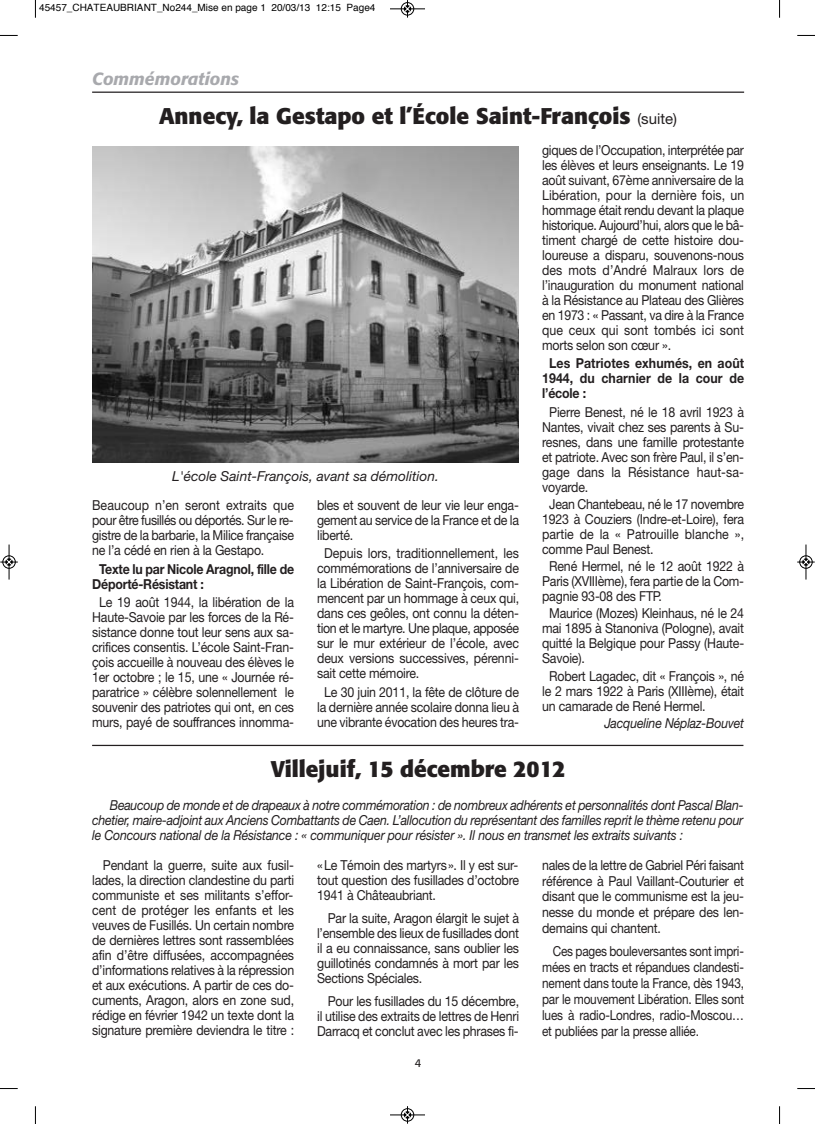
<style>
.page{position:relative;width:815px;height:1124px;background:#fff}
.page>*{position:absolute;margin:0;border:0;box-sizing:border-box;transform-origin:0 0}
.t1{font:700 22.5px "Formata";color:#231f20}
.t2{font:italic 500 17.5px "Formata";color:#a8a9ad}
.t3{font:13.75px/15px "Helvetica Neue";letter-spacing:-.015em;color:#231f20;text-align:justify;scale:.9 1}
.t4{font:italic 13.75px/15px "Helvetica Neue";letter-spacing:-.015em;color:#231f20;text-align:justify;scale:.9 1}
.t5{font:13.75px/15.9px "Helvetica Neue";letter-spacing:-.015em;color:#231f20;text-align:justify;scale:.86 1}
.t6{font:700 13.75px/15px "Helvetica Neue";letter-spacing:-.015em;color:#231f20;scale:.9 1}
.t7{font:italic 13.75px "Helvetica Neue";letter-spacing:-.015em;color:#231f20}
.t8{font:11.25px "Formata";color:#231f20}
.t9{font:10px "Helvetica";color:#000}
.s1{font-family:"Helvetica Neue";font-weight:400;font-size:15px}
</style>
<div class="page">
<hr style="left:92px;top:91px;width:652px;height:2px;background:#231f20">
<hr style="left:92px;top:744px;width:651px;height:2px;background:#231f20">
<img style="left:92px;top:146px;width:427px;height:316px">
<svg style="left:35px;top:0;width:1px;height:18px"></svg>
<svg style="left:0;top:35px;width:18px;height:1px"></svg>
<svg style="left:779px;top:0;width:1px;height:18px"></svg>
<svg style="left:797px;top:35px;width:18px;height:1px"></svg>
<svg style="left:35px;top:1106px;width:1px;height:17px"></svg>
<svg style="left:0;top:1088px;width:18px;height:1px"></svg>
<svg style="left:779px;top:1106px;width:1px;height:17px"></svg>
<svg style="left:797px;top:1088px;width:18px;height:1px"></svg>
<div style="left:401px;top:2px;width:13px;height:14px;border:1px solid #fff;border-radius:50%"></div>
<hr style="left:390px;top:9px;width:35px;height:1px;background:#000">
<div style="left:401px;top:2px;width:13px;height:13px;border:1px solid #000;border-radius:50%"></div>
<svg style="left:404px;top:0;width:7px;height:18px"></svg>
<hr style="left:390px;top:1114px;width:35px;height:1px;background:#000">
<div style="left:401px;top:1108px;width:13px;height:13px;border:1px solid #000;border-radius:50%"></div>
<svg style="left:404px;top:1106px;width:7px;height:17px"></svg>
<div style="left:2px;top:555px;width:14px;height:13px;border:1px solid #fff;border-radius:50%"></div>
<hr style="left:9px;top:544px;width:1px;height:35px;background:#000">
<div style="left:3px;top:555px;width:12px;height:13px;border:1px solid #000;border-radius:50%"></div>
<svg style="left:0;top:558px;width:18px;height:7px"></svg>
<div style="left:799px;top:555px;width:14px;height:13px;border:1px solid #fff;border-radius:50%"></div>
<hr style="left:806px;top:544px;width:1px;height:35px;background:#000">
<div style="left:800px;top:555px;width:12px;height:13px;border:1px solid #000;border-radius:50%"></div>
<svg style="left:797px;top:558px;width:18px;height:7px"></svg>
<p class="t9" style="left:39px;top:4px;width:338px">45457_CHATEAUBRIANT_No244_Mise en page 1 20/03/13 12:15 Page4</p>
<p class="t2" style="left:92px;top:71px;width:149px">Commémorations</p>
<h1 class="t1" style="left:159px;top:107px;width:520px">Annecy, la Gestapo et l’École Saint-François <span class="s1">(suite)</span></h1>
<p class="t3" style="left:542px;top:143px;width:226px">giques de l’Occupation, interprétée par les élèves et leurs enseignants. Le 19 août suivant, 67ème anniversaire de la Libération, pour la dernière fois, un hommage était rendu devant la plaque historique. Aujourd’hui, alors que le bâ&shy;timent chargé de cette histoire dou&shy;loureuse a disparu, souvenons-nous des mots d’André Malraux lors de l’inauguration du monument national à la Résistance au Plateau des Glières en 1973 : « Passant, va dire à la France que ceux qui sont tombés ici sont morts selon son cœur ».</p>
<p class="t6" style="left:542px;top:357px;width:226px;text-align:justify;text-indent:7px">Les Patriotes exhumés, en août 1944, du charnier de la cour de l’école :</p>
<p class="t3" style="left:542px;top:406px;width:226px;text-indent:7px">Pierre Benest, né le 18 avril 1923 à Nantes, vivait chez ses parents à Su&shy;resnes, dans une famille protestante et patriote. Avec son frère Paul, il s’en&shy;gage dans la Résistance haut-sa&shy;voyarde.</p>
<p class="t3" style="left:542px;top:498px;width:226px;text-indent:7px">Jean Chantebeau, né le 17 novembre 1923 à Couziers (Indre-et-Loire), fera partie de la « Patrouille blanche », comme Paul Benest.</p>
<p class="t3" style="left:542px;top:560px;width:226px;text-indent:7px">René Hermel, né le 12 août 1922 à Paris (XVIIIème), fera partie de la Com&shy;pagnie 93-08 des FTP.</p>
<p class="t3" style="left:542px;top:607px;width:226px;text-indent:7px">Maurice (Mozes) Kleinhaus, né le 24 mai 1895 à Stanoniva (Pologne), avait quitté la Belgique pour Passy (Haute-Savoie).</p>
<p class="t3" style="left:542px;top:669px;width:226px;text-indent:7px">Robert Lagadec, dit « François », né le 2 mars 1922 à Paris (XIIIème), était un camarade de René Hermel.</p>
<p class="t4" style="left:604px;top:716px;width:157px">Jacqueline Néplaz-Bouvet</p>
<h1 class="t1" style="left:271px;top:759px;width:296px">Villejuif, 15 décembre 2012</h1>
<p class="t7" style="left:172px;top:471px;width:268px">L'école Saint-François, avant sa démolition.</p>
<p class="t3" style="left:317px;top:498px;width:226px">bles et souvent de leur vie leur enga&shy;gement au service de la France et de la liberté.</p>
<p class="t3" style="left:317px;top:547px;width:226px;text-indent:7px">Depuis lors, traditionnellement, les commémorations de l’anniversaire de la Libération de Saint-François, com&shy;mencent par un hommage à ceux qui, dans ces geôles, ont connu la déten&shy;tion et le martyre. Une plaque, apposée sur le mur extérieur de l’école, avec deux versions successives, pérenni&shy;sait cette mémoire.</p>
<p class="t3" style="left:317px;top:685px;width:226px;text-align:center">Le 30 juin 2011, la fête de clôture de la dernière année scolaire donna lieu à une vibrante évocation des heures tra-</p>
<p class="t3" style="left:92px;top:499px;width:226px">Beaucoup n’en seront extraits que pour être fusillés ou déportés. Sur le re&shy;gistre de la barbarie, la Milice française ne l’a cédé en rien à la Gestapo.</p>
<p class="t6" style="left:92px;top:562px;width:226px;text-indent:7px">Texte lu par Nicole Aragnol, fille de<br>Déporté-Résistant :</p>
<p class="t3" style="left:92px;top:596px;width:226px;text-align:center">Le 19 août 1944, la libération de la Haute-Savoie par les forces de la Ré&shy;sistance donne tout leur sens aux sa&shy;crifices consentis. L’école Saint-Fran&shy;çois accueille à nouveau des élèves le 1er octobre ; le 15, une « Journée ré&shy;paratrice » célèbre solennellement le souvenir des patriotes qui ont, en ces murs, payé de souffrances innomma-</p>
<p class="t4" style="left:92px;top:799px;width:725px;text-indent:18px">Beaucoup de monde et de drapeaux à notre commémoration : de nombreux adhérents et personnalités dont Pascal Blan&shy;chetier, maire-adjoint aux Anciens Combattants de Caen. L’allocution du représentant des familles reprit le thème retenu pour le Concours national de la Résistance : « communiquer pour résister ». Il nous en transmet les extraits suivants :</p>
<p class="t3" style="left:92px;top:858px;width:226px;text-indent:11px">Pendant la guerre, suite aux fusil&shy;lades, la direction clandestine du parti communiste et ses militants s’effor&shy;cent de protéger les enfants et les veuves de Fusillés. Un certain nombre de dernières lettres sont rassemblées afin d’être diffusées, accompagnées d’informations relatives à la répression et aux exécutions. A partir de ces do&shy;cuments, Aragon, alors en zone sud, rédige en février 1942 un texte dont la signature première deviendra le titre :</p>
<p class="t3" style="left:317px;top:858px;width:226px">«Le Témoin des martyrs». Il y est sur&shy;tout question des fusillades d’octobre 1941 à Châteaubriant.</p>
<p class="t3" style="left:317px;top:911px;width:226px;text-indent:11px">Par la suite, Aragon élargit le sujet à l’ensemble des lieux de fusillades dont il a eu connaissance, sans oublier les guillotinés condamnés à mort par les Sections Spéciales.</p>
<p class="t3" style="left:317px;top:994px;width:226px;text-indent:11px">Pour les fusillades du 15 décembre, il utilise des extraits de lettres de Henri Darracq et conclut avec les phrases fi-</p>
<p class="t8" style="left:415px;top:1058px;width:8px">4</p>
<p class="t3" style="left:542px;top:858px;width:226px;line-height:15.9px">nales de la lettre de Gabriel Péri faisant référence à Paul Vaillant-Couturier et disant que le communisme est la jeu&shy;nesse du monde et prépare des len&shy;demains qui chantent.</p>
<p class="t5" style="left:542px;top:944px;width:236px;text-indent:11px">Ces pages bouleversantes sont impri&shy;mées en tracts et répandues clandesti&shy;nement dans toute la France, dès 1943, par le mouvement Libération. Elles sont lues à radio-Londres, radio-Moscou… et publiées par la presse alliée.</p>
</div>
